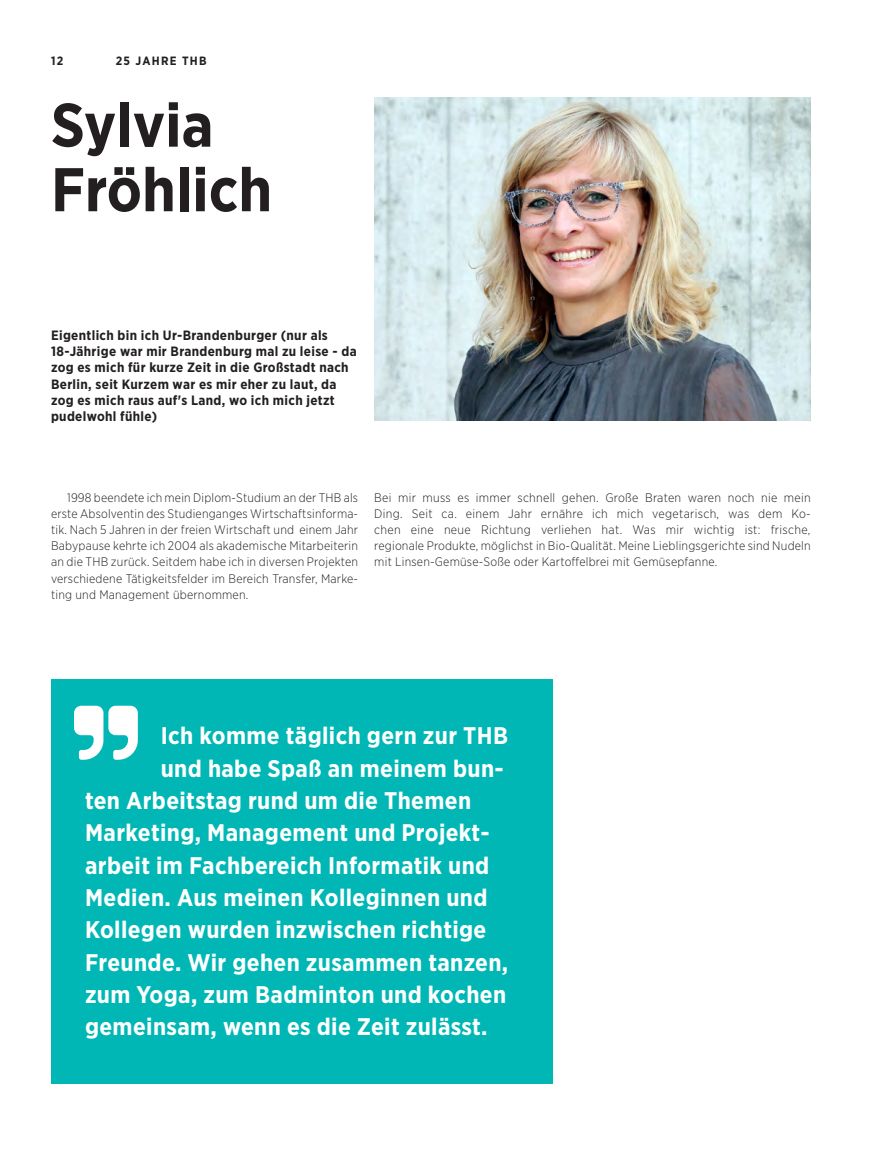
<style>
.page{position:relative;width:872px;height:1149px;background:#fff}
.page>*{position:absolute;margin:0;border:0;box-sizing:border-box;transform-origin:0 0}
.Headline_45pt__Name{font:700 61.5px "Gotham Narrow";color:#231f20}
.t1{font:700 24px "Gotham Narrow";letter-spacing:.015em;color:#fff}
.Headline_Kleine_Meld{font:700 13.5px/16.2px "Gotham Narrow";letter-spacing:.025em;color:#231f20}
.Fliesstext{font:300 12.3px/16.2px "Gotham Narrow";letter-spacing:.015em;color:#231f20;text-align:justify}
.Fliesstext_ohne_Einr{font:300 12.3px/16.2px "Gotham Narrow";letter-spacing:.015em;color:#231f20;text-align:justify}
.t2{font:700 12px "Gotham Narrow";letter-spacing:.11em;color:#231f20}
</style>
<div class="page">
<img style="left:374px;top:97px;width:436px;height:324px">
<div style="left:51px;top:679px;width:501px;height:404px;background:#00b7b5"></div>
<svg style="left:74px;top:705px;width:64px;height:54px"></svg>
<p class="t2" style="left:51px;top:53px;width:14px">12</p>
<p class="t2" style="left:116px;top:53px;width:92px">25 JAHRE THB</p>
<p class="Headline_45pt__Name" style="left:51px;top:85px;width:164px">Sylvia</p>
<p class="Headline_45pt__Name" style="left:51px;top:150px;width:223px">Fröhlich</p>
<p class="Headline_Kleine_Meld" style="left:51px;top:327px;width:307px">Eigentlich bin ich Ur-Brandenburger (nur als 18-Jährige war mir Brandenburg mal zu leise - da zog es mich für kurze Zeit in die Großstadt nach Berlin, seit Kurzem war es mir eher zu laut, da zog es mich raus auf's Land, wo ich mich jetzt pudelwohl fühle)</p>
<p class="Fliesstext" style="left:51px;top:489px;width:309px;text-indent:16px">1998 beendete ich mein Diplom-Studium an der THB als erste Absolventin des Studienganges Wirtschaftsinforma&shy;tik. Nach 5 Jahren in der freien Wirtschaft und einem Jahr Babypause kehrte ich 2004 als akademische Mitarbeiterin an die THB zurück. Seitdem habe ich in diversen Projekten verschiedene Tätigkeitsfelder im Bereich Transfer, Marke&shy;ting und Management übernommen.</p>
<p class="Fliesstext_ohne_Einr" style="left:374px;top:489px;width:438px">Bei mir muss es immer schnell gehen. Große Braten waren noch nie mein Ding. Seit ca. einem Jahr ernähre ich mich vegetarisch, was dem Ko&shy;chen eine neue Richtung verliehen hat. Was mir wichtig ist: frische, regionale Produkte, möglichst in Bio-Qualität. Meine Lieblingsgerichte sind Nudeln mit Linsen-Gemüse-Soße oder Kartoffelbrei mit Gemüsepfanne.</p>
<p class="t1" style="left:161px;top:720px;width:349px">Ich komme täglich gern zur THB</p>
<p class="t1" style="left:161px;top:752px;width:344px">und habe Spaß an meinem bun-</p>
<p class="t1" style="left:85px;top:784px;width:387px">ten Arbeitstag rund um die Themen</p>
<p class="t1" style="left:85px;top:817px;width:406px">Marketing, Management und Projekt-</p>
<p class="t1" style="left:85px;top:849px;width:406px">arbeit im Fachbereich Informatik und</p>
<p class="t1" style="left:85px;top:881px;width:404px">Medien. Aus meinen Kolleginnen und</p>
<p class="t1" style="left:85px;top:914px;width:403px">Kollegen wurden inzwischen richtige</p>
<p class="t1" style="left:85px;top:946px;width:425px">Freunde. Wir gehen zusammen tanzen,</p>
<p class="t1" style="left:85px;top:978px;width:423px">zum Yoga, zum Badminton und kochen</p>
<p class="t1" style="left:85px;top:1011px;width:404px">gemeinsam, wenn es die Zeit zulässt.</p>
</div>
